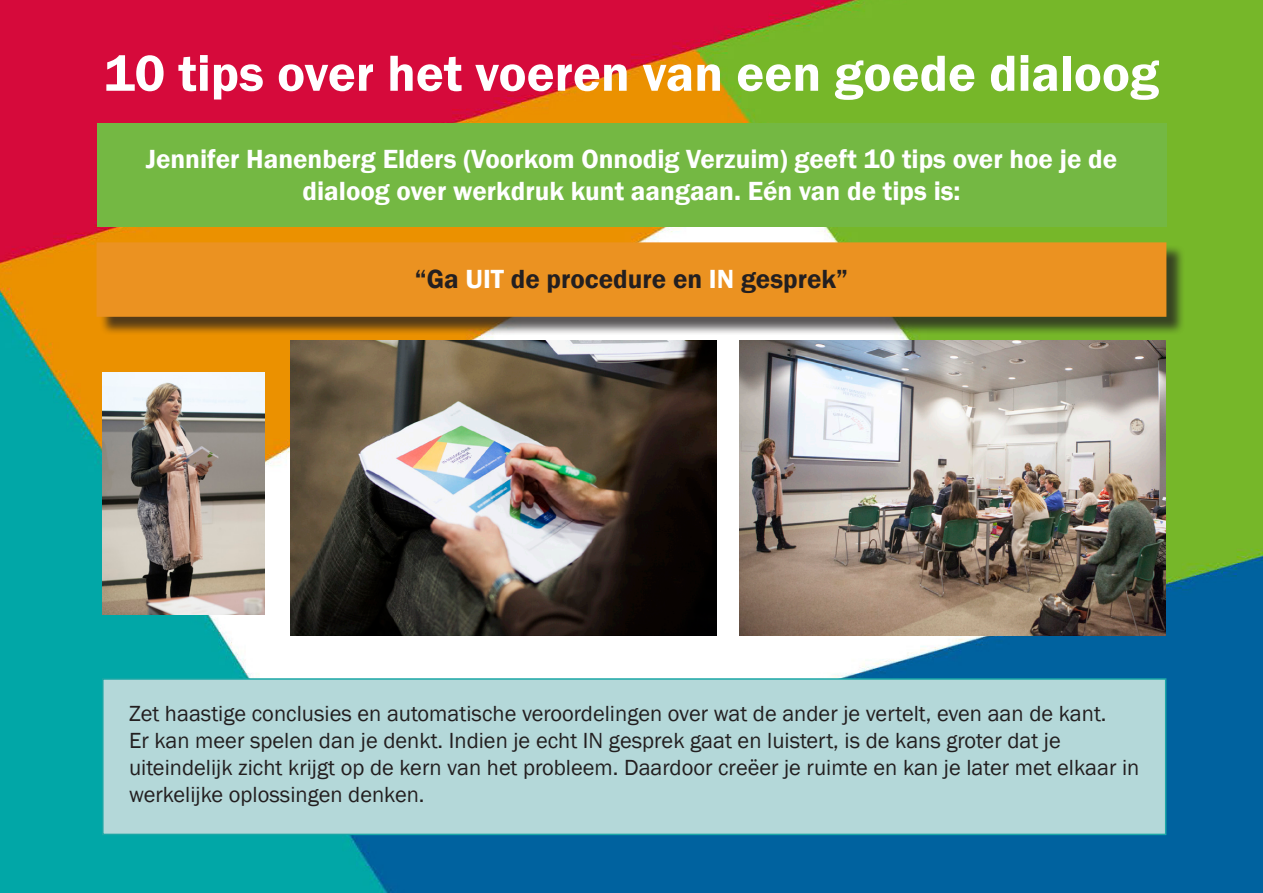
<style>
.page{position:relative;width:1263px;height:893px;background:#fff}
.page>*{position:absolute;margin:0;border:0;box-sizing:border-box;transform-origin:0 0}
.t1{font:600 52.5px "Franklin Gothic";color:#fff}
.t2{font:600 27px/32.4px "Franklin Gothic";color:#fff;text-align:center}
.t3{font:600 27px "Franklin Gothic";color:#231f20}
.t4{font:22.5px/27px "Franklin Gothic";color:#231f20}
.s1{color:#fff}
</style>
<div class="page">
<img style="left:0;top:0;width:1263px;height:893px">
<div style="left:97px;top:123px;width:1069px;height:103px;background:#74b843"></div>
<div style="left:99px;top:245px;width:1086px;height:90px;background:#231f20;opacity:.75"></div>
<div style="left:97px;top:243px;width:1069px;height:73px;background:#eb9221"></div>
<div style="left:97px;top:242px;width:1069px;height:75px;border:2px solid #eb9221"></div>
<div style="left:103px;top:679px;width:1063px;height:155px;background:#b4d8d9"></div>
<div style="left:102px;top:678px;width:1064px;height:157px;border:2px solid #1ca7a6"></div>
<img style="left:102px;top:373px;width:163px;height:241px">
<img style="left:290px;top:341px;width:426px;height:294px">
<img style="left:739px;top:341px;width:426px;height:294px">
<h1 class="t1" style="left:104px;top:41px;width:1056px">10 tips over het voeren van een goede dialoog</h1>
<p class="t2" style="left:146px;top:143px;width:973px">Jennifer Hanenberg Elders (Voorkom Onnodig Verzuim) geeft 10 tips over hoe je de dialoog over werkdruk kunt aangaan. Eén van de tips is:</p>
<p class="t3" style="left:415px;top:263px;width:435px">“Ga <span class="s1">UIT</span> de procedure en <span class="s1">IN</span> gesprek”</p>
<p class="t4" style="left:129px;top:700px;width:1012px">Zet haastige conclusies en automatische veroordelingen over wat de ander je vertelt, even aan de kant.<br>Er kan meer spelen dan je denkt. Indien je echt IN gesprek gaat en luistert, is de kans groter dat je uiteindelijk zicht krijgt op de kern van het probleem. Daardoor creëer je ruimte en kan je later met elkaar in werkelijke oplossingen denken.</p>
</div>
